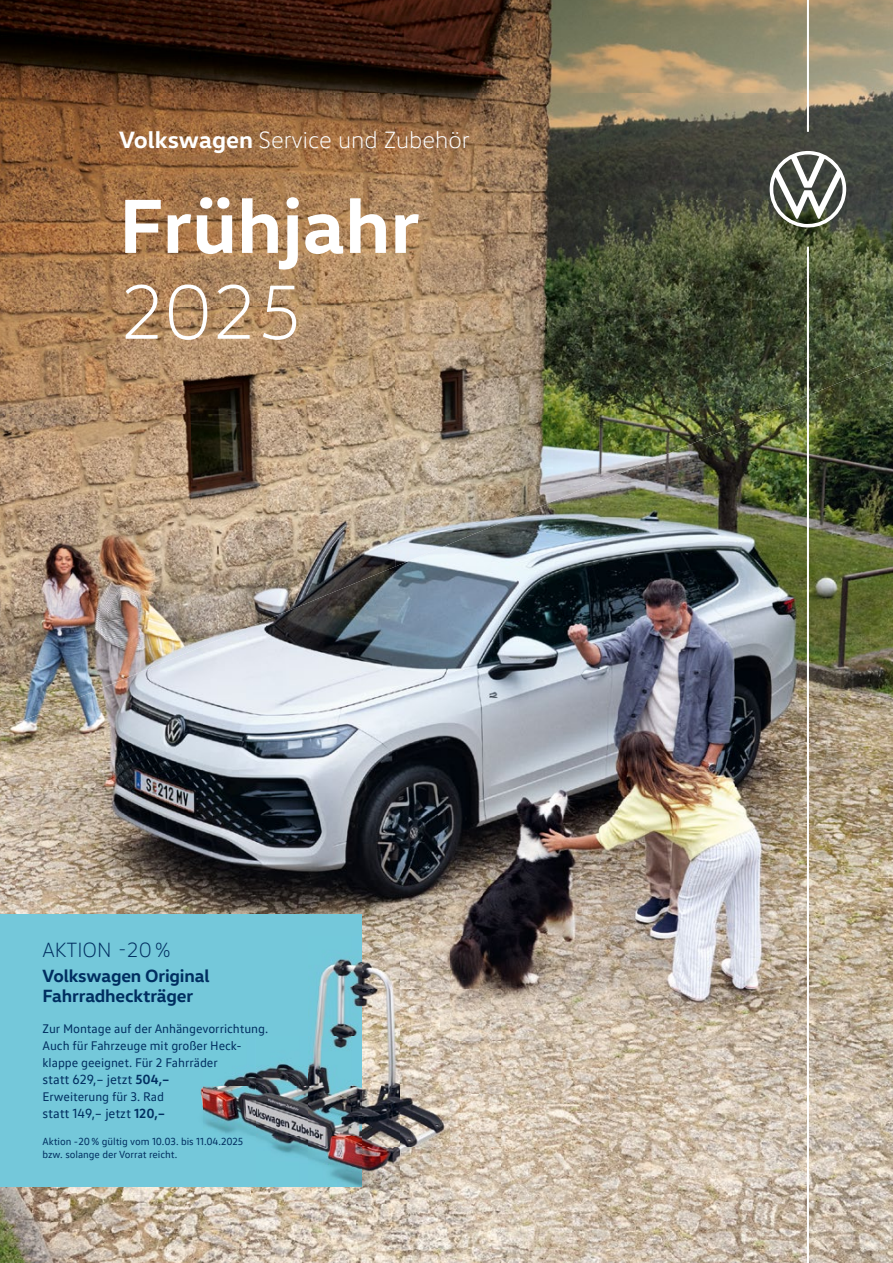
<style>
.page{position:relative;width:893px;height:1263px;background:#fff}
.page>*{position:absolute;margin:0;border:0;box-sizing:border-box;transform-origin:0 0}
.t1{font:700 78px "VW Head";color:#fff}
.t2{font:300 78px "VW Head";color:#fff}
.t3{font:300 24px "VW Head";color:#fff}
.t4{font:300 21px "VW Head";color:#002e60}
.t5{font:700 18px/19.8px "VW Head";letter-spacing:-.01em;color:#002e60}
.t6{font:13.5px "VW Text";letter-spacing:-.005em;color:#002e60}
.t7{font:12.75px/17px "VW Text";letter-spacing:-.005em;color:#002e60}
.t8{font:10.5px/12.8px "VW Text";letter-spacing:-.005em;color:#002e60}
.s1{font-weight:700}
</style>
<div class="page">
<img style="left:0;top:397px;width:893px;height:866px">
<img style="left:0;top:0;width:804px;height:415px">
<img style="left:804px;top:0;width:89px;height:397px">
<img style="left:0;top:415px;width:600px;height:107px">
<img style="left:599px;top:415px;width:163px;height:53px">
<img style="left:599px;top:468px;width:34px;height:14px">
<img style="left:0;top:522px;width:396px;height:107px">
<img style="left:395px;top:522px;width:109px;height:45px">
<img style="left:0;top:629px;width:140px;height:101px">
<img style="left:140px;top:629px;width:105px;height:43px">
<svg style="left:770px;top:151px;width:76px;height:76px"></svg>
<hr style="left:807px;top:247px;width:2px;height:1016px;background:#fff">
<div style="left:0;top:914px;width:361px;height:272px;background:#74c8da"></div>
<hr style="left:807px;top:0;width:2px;height:132px;background:#fff">
<img style="left:361px;top:936px;width:140px;height:211px">
<img style="left:152px;top:1186px;width:199px;height:14px">
<img style="left:351px;top:1147px;width:150px;height:53px">
<img style="left:200px;top:958px;width:161px;height:228px">
<h2 class="t3" style="left:119px;top:126px;width:352px"><span class="s1">Volkswagen</span> Service und Zubehör</h2>
<h1 class="t1" style="left:119px;top:175px;width:302px">Frühjahr</h1>
<h1 class="t2" style="left:119px;top:266px;width:186px">2025</h1>
<h3 class="t4" style="left:43px;top:937px;width:130px">AKTION -20 %</h3>
<h3 class="t5" style="left:43px;top:965px;width:169px">Volkswagen Original<br>Fahrradheckträger</h3>
<p class="t7" style="left:43px;top:1020px;width:227px">Zur Montage auf der Anhängevorrichtung.<br>Auch für Fahrzeuge mit großer Heck&shy;klappe geeignet. Für 2 Fahrräder</p>
<p class="t6" style="left:43px;top:1071px;width:128px">statt 629,– jetzt <span class="s1">504,–</span></p>
<p class="t7" style="left:43px;top:1088px;width:123px">Erweiterung für 3. Rad</p>
<p class="t6" style="left:43px;top:1105px;width:124px">statt 149,– jetzt <span class="s1">120,–</span></p>
<p class="t8" style="left:43px;top:1135px;width:202px">Aktion -20 % gültig vom 10.03. bis 11.04.2025 bzw. solange der Vorrat reicht.</p>
</div>
